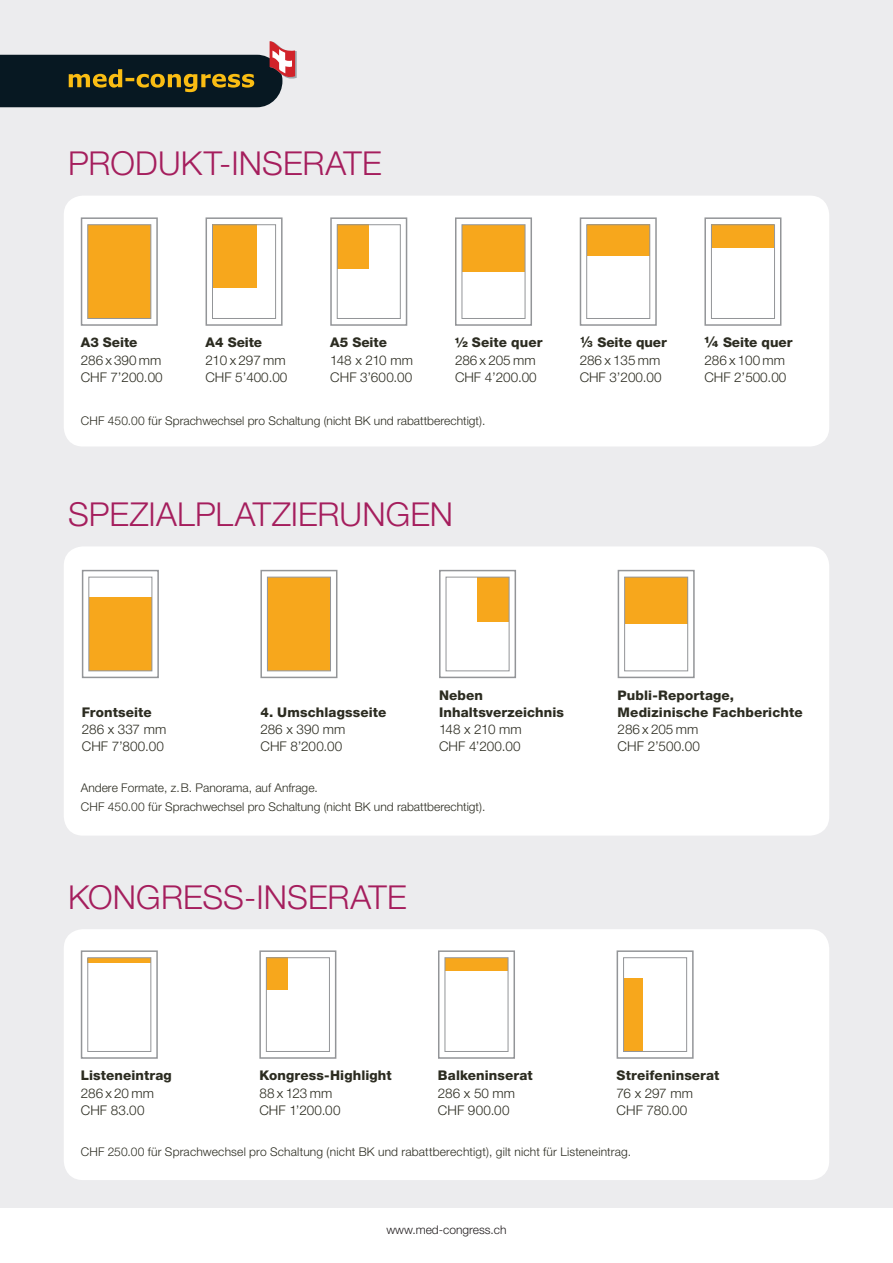
<style>
.page{position:relative;width:893px;height:1263px;background:#fff}
.page>*{position:absolute;margin:0;border:0;box-sizing:border-box;transform-origin:0 0}
.t1{font:300 33px "Helvetica Neue CE";letter-spacing:.005em;color:#a51e5d}
.t2{font:300 13.5px "Helvetica Neue CE";color:#2c2c21}
.t3{font:300 13.35px/17.2px "Helvetica Neue CE";letter-spacing:-.005em;color:#2c2c21}
.t4{font:800 13.35px/17.2px "Helvetica Neue CE";letter-spacing:.01em;color:#2c2c21}
.t5{font:800 13.2px/17.2px "Helvetica Neue CE";letter-spacing:.01em;color:#2c2c21}
.t6{font:300 12px "Helvetica Neue CE";color:#2c2c21}
.t7{font:300 12px "Helvetica Neue CE";color:#231f20}
.s1{font-size:14.7px}
.s2{font-size:8.85px}
.s3{font-weight:300}
</style>
<div class="page">
<div style="left:0;top:0;width:893px;height:1208px;background:#ececee"></div>
<div style="left:66px;top:198px;width:761px;height:246px;background:#fff;border-radius:17px"></div>
<div style="left:64px;top:196px;width:765px;height:250px;border:4px solid #fff;border-radius:17px"></div>
<div style="left:81px;top:217px;width:77px;height:109px;border:2px solid #939598"></div>
<div style="left:87px;top:224px;width:64px;height:95px;background:#f7a71c;border:1px solid #939598"></div>
<div style="left:212px;top:225px;width:45px;height:63px;background:#f7a71c"></div>
<div style="left:212px;top:224px;width:64px;height:95px;border:1px solid #939598"></div>
<div style="left:206px;top:217px;width:77px;height:109px;border:2px solid #939598"></div>
<div style="left:337px;top:225px;width:32px;height:44px;background:#f7a71c"></div>
<div style="left:337px;top:224px;width:64px;height:95px;border:1px solid #939598"></div>
<div style="left:330px;top:217px;width:77px;height:109px;border:2px solid #939598"></div>
<div style="left:462px;top:225px;width:63px;height:46px;background:#f7a71c"></div>
<div style="left:462px;top:224px;width:63px;height:95px;border:1px solid #939598"></div>
<div style="left:455px;top:217px;width:77px;height:109px;border:2px solid #939598"></div>
<div style="left:587px;top:225px;width:62px;height:31px;background:#f7a71c"></div>
<div style="left:586px;top:224px;width:64px;height:95px;border:1px solid #939598"></div>
<div style="left:580px;top:217px;width:77px;height:109px;border:2px solid #939598"></div>
<div style="left:711px;top:225px;width:63px;height:23px;background:#f7a71c"></div>
<div style="left:711px;top:224px;width:64px;height:95px;border:1px solid #939598"></div>
<div style="left:704px;top:217px;width:77px;height:109px;border:2px solid #939598"></div>
<div style="left:66px;top:549px;width:761px;height:284px;background:#fff;border-radius:17px"></div>
<div style="left:64px;top:546px;width:765px;height:290px;border:4px solid #fff;border-radius:17px"></div>
<div style="left:89px;top:597px;width:63px;height:74px;background:#f7a71c"></div>
<div style="left:88px;top:577px;width:64px;height:94px;border:1px solid #939598"></div>
<div style="left:82px;top:570px;width:77px;height:108px;border:2px solid #939598"></div>
<div style="left:260px;top:570px;width:77px;height:108px;border:2px solid #939598"></div>
<div style="left:267px;top:577px;width:64px;height:94px;background:#f7a71c;border:1px solid #939598"></div>
<div style="left:477px;top:577px;width:32px;height:44px;background:#f7a71c"></div>
<div style="left:446px;top:577px;width:63px;height:94px;border:1px solid #939598"></div>
<div style="left:439px;top:570px;width:77px;height:108px;border:2px solid #939598"></div>
<div style="left:625px;top:577px;width:62px;height:47px;background:#f7a71c"></div>
<div style="left:624px;top:577px;width:64px;height:94px;border:1px solid #939598"></div>
<div style="left:618px;top:570px;width:77px;height:108px;border:2px solid #939598"></div>
<div style="left:66px;top:931px;width:761px;height:247px;background:#fff;border-radius:17px"></div>
<div style="left:64px;top:929px;width:765px;height:251px;border:4px solid #fff;border-radius:17px"></div>
<hr style="left:88px;top:958px;width:63px;height:4px;background:#f7a71c">
<div style="left:81px;top:950px;width:77px;height:109px;border:2px solid #939598"></div>
<div style="left:87px;top:957px;width:64px;height:95px;border:1px solid #939598"></div>
<div style="left:266px;top:958px;width:22px;height:32px;background:#f7a71c"></div>
<div style="left:259px;top:950px;width:77px;height:109px;border:2px solid #939598"></div>
<div style="left:266px;top:957px;width:64px;height:95px;border:1px solid #939598"></div>
<div style="left:445px;top:958px;width:63px;height:12px;background:#f7a71c"></div>
<div style="left:445px;top:957px;width:63px;height:95px;border:1px solid #939598"></div>
<div style="left:438px;top:950px;width:77px;height:109px;border:2px solid #939598"></div>
<div style="left:624px;top:978px;width:18px;height:73px;background:#f7a71c"></div>
<div style="left:623px;top:957px;width:64px;height:95px;border:1px solid #939598"></div>
<div style="left:617px;top:950px;width:77px;height:109px;border:2px solid #939598"></div>
<svg style="left:0;top:41px;width:297px;height:66px"></svg>
<p class="t1" style="left:68px;top:143px;width:315px">PRODUKT-INSERATE</p>
<p class="t4" style="left:81px;top:334px;width:58px">A3 Seite</p>
<p class="t3" style="left:81px;top:351px;width:82px">286 x 390 mm</p>
<p class="t3" style="left:81px;top:368px;width:83px">CHF 7’200.00</p>
<p class="t4" style="left:206px;top:334px;width:58px">A4 Seite</p>
<p class="t3" style="left:206px;top:351px;width:82px">210 x 297 mm</p>
<p class="t3" style="left:206px;top:368px;width:83px">CHF 5’400.00</p>
<p class="t4" style="left:330px;top:334px;width:58px">A5 Seite</p>
<p class="t3" style="left:330px;top:351px;width:84px">148 x 210 mm</p>
<p class="t3" style="left:330px;top:368px;width:84px">CHF 3’600.00</p>
<p class="t4" style="left:455px;top:334px;width:89px">½ Seite quer</p>
<p class="t3" style="left:455px;top:351px;width:83px">286 x 205 mm<br>CHF 4’200.00</p>
<p class="t6" style="left:81px;top:413px;width:406px">CHF 450.00 für Sprachwechsel pro Schaltung (nicht BK und rabattberechtigt).</p>
<p class="t1" style="left:68px;top:494px;width:387px">SPEZIALPLATZIERUNGEN</p>
<p class="t4" style="left:580px;top:334px;width:89px"><sup>1</sup><span class="s1">⁄</span><span class="s2">3</span> Seite quer</p>
<p class="t3" style="left:580px;top:351px;width:83px">286 x 135 mm<br>CHF 3’200.00</p>
<p class="t4" style="left:704px;top:334px;width:89px"><span class="s1">¼</span> Seite quer</p>
<p class="t3" style="left:704px;top:351px;width:83px">286 x 100 mm<br>CHF 2’500.00</p>
<p class="t4" style="left:82px;top:703px;width:71px">Frontseite</p>
<p class="t3" style="left:82px;top:721px;width:86px">286 x 337 mm<br>CHF 7’800.00</p>
<p class="t4" style="left:260px;top:703px;width:127px">4. Umschlagsseite<br><span class="s3">286 x 390 mm</span></p>
<p class="t3" style="left:260px;top:738px;width:83px">CHF 8’200.00</p>
<p class="t4" style="left:439px;top:686px;width:127px">Neben<br>Inhaltsverzeichnis<br><span class="s3">148 x 210 mm</span></p>
<p class="t3" style="left:439px;top:738px;width:83px">CHF 4’200.00</p>
<p class="t6" style="left:81px;top:780px;width:239px">Andere Formate, z.B. Panorama, auf Anfrage.</p>
<p class="t6" style="left:81px;top:799px;width:406px">CHF 450.00 für Sprachwechsel pro Schaltung (nicht BK und rabattberechtigt).</p>
<p class="t1" style="left:68px;top:877px;width:340px">KONGRESS-INSERATE</p>
<p class="t5" style="left:618px;top:686px;width:186px">Publi-Reportage,<br>Medizinische Fachberichte</p>
<p class="t3" style="left:618px;top:721px;width:82px">286 x 205 mm</p>
<p class="t2" style="left:618px;top:738px;width:84px">CHF 2’500.00</p>
<p class="t4" style="left:617px;top:1067px;width:104px">Streifeninserat<br><span class="s3">76 x 297 mm</span></p>
<p class="t3" style="left:617px;top:1101px;width:72px">CHF 780.00</p>
<p class="t6" style="left:81px;top:1144px;width:552px">CHF 250.00 für Sprachwechsel pro Schaltung (nicht BK und rabattberechtigt), gilt nicht für Listeneintrag.</p>
<p class="t4" style="left:438px;top:1067px;width:96px">Balkeninserat<br><span class="s3">286 x 50 mm</span></p>
<p class="t3" style="left:438px;top:1101px;width:73px">CHF 900.00</p>
<p class="t4" style="left:81px;top:1067px;width:93px">Listeneintrag<br><span class="s3">286 x 20 mm</span></p>
<p class="t3" style="left:81px;top:1101px;width:65px">CHF 83.00</p>
<p class="t4" style="left:259px;top:1067px;width:134px">Kongress-Highlight</p>
<p class="t2" style="left:259px;top:1084px;width:75px">88 x 123 mm</p>
<p class="t3" style="left:259px;top:1101px;width:83px">CHF 1’200.00</p>
<p class="t7" style="left:386px;top:1223px;width:122px">www.med-congress.ch</p>
</div>
